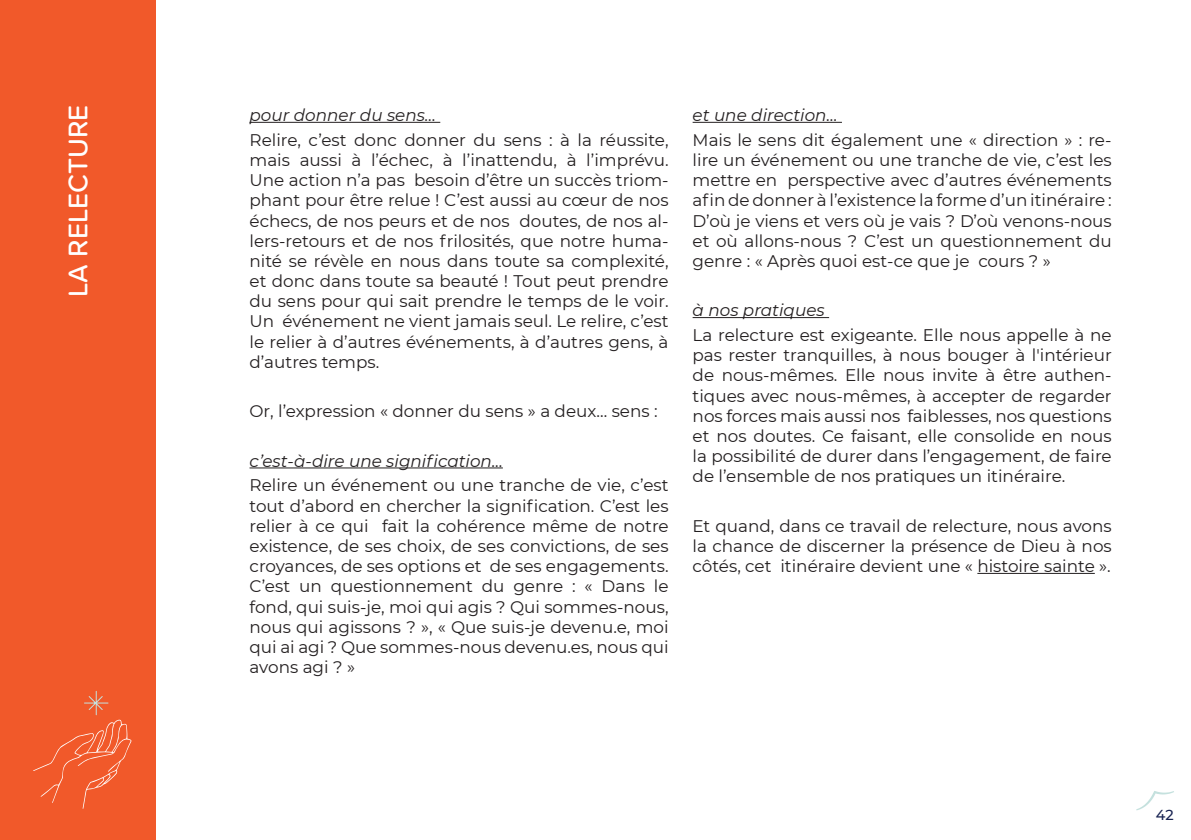
<style>
.page{position:relative;width:1191px;height:840px;background:#fff}
.page>*{position:absolute;margin:0;border:0;box-sizing:border-box;transform-origin:0 0}
.t1{font:500 28px "Proxima Soft";color:#fff}
.t2{font:16.8px/20.2px "Montserrat";color:#231f20;text-align:justify}
.t3{font:italic 16.8px "Montserrat";color:#231f20}
.t4{font:500 14.4px "Montserrat";color:#182352}
</style>
<div class="page">
<div style="left:0;top:0;width:156px;height:839px;background:#f1592a"></div>
<svg style="left:1136px;top:791px;width:38px;height:19px"></svg>
<hr style="left:249px;top:122px;width:191px;height:1px;background:#231f20">
<hr style="left:249px;top:467px;width:254px;height:1px;background:#231f20">
<hr style="left:692px;top:122px;width:150px;height:1px;background:#231f20">
<hr style="left:692px;top:317px;width:137px;height:1px;background:#231f20">
<hr style="left:977px;top:572px;width:117px;height:1px;background:#231f20">
<svg style="left:33px;top:691px;width:98px;height:117px"></svg>
<h1 class="t1" style="left:57px;top:297px;width:194px;rotate:-90deg">LA RELECTURE</h1>
<p class="t3" style="left:249px;top:103px;width:188px">pour donner du sens…</p>
<p class="t2" style="left:249px;top:129px;width:420px">Relire, c’est donc donner du sens : à la réussite, mais aussi à l’échec, à l’inattendu, à l’imprévu.<br>Une action n’a pas besoin d’être un succès triom&shy;phant pour être relue ! C’est aussi au cœur de nos échecs, de nos peurs et de nos doutes, de nos al&shy;lers-retours et de nos frilosités, que notre huma&shy;nité se révèle en nous dans toute sa complexité, et donc dans toute sa beauté ! Tout peut prendre du sens pour qui sait prendre le temps de le voir.<br>Un événement ne vient jamais seul. Le relire, c’est le relier à d’autres événements, à d’autres gens, à d’autres temps.</p>
<p class="t2" style="left:249px;top:400px;width:410px">Or, l’expression « donner du sens » a deux… sens :</p>
<p class="t3" style="left:249px;top:449px;width:255px">c’est-à-dire une signification…</p>
<p class="t2" style="left:249px;top:474px;width:420px">Relire un événement ou une tranche de vie, c’est tout d’abord en chercher la signification. C’est les relier à ce qui fait la cohérence même de notre existence, de ses choix, de ses convictions, de ses croyances, de ses options et de ses engagements.<br>C’est un questionnement du genre : « Dans le fond, qui suis-je, moi qui agis ? Qui sommes-nous, nous qui agissons ? », « Que suis-je devenu.e, moi qui ai agi ? Que sommes-nous devenu.es, nous qui avons agi ? »</p>
<p class="t3" style="left:692px;top:103px;width:146px">et une direction…</p>
<p class="t2" style="left:692px;top:129px;width:420px">Mais le sens dit également une « direction » : re&shy;lire un événement ou une tranche de vie, c’est les mettre en perspective avec d’autres événements afin de donner à l’existence la forme d’un itinéraire :<br>D’où je viens et vers où je vais ? D’où venons-nous et où allons-nous ? C’est un questionnement du genre : « Après quoi est-ce que je cours ? »</p>
<p class="t3" style="left:692px;top:298px;width:134px">à nos pratiques</p>
<p class="t2" style="left:692px;top:324px;width:420px">La relecture est exigeante. Elle nous appelle à ne pas rester tranquilles, à nous bouger à l'intérieur de nous-mêmes. Elle nous invite à être authen&shy;tiques avec nous-mêmes, à accepter de regarder nos forces mais aussi nos faiblesses, nos questions et nos doutes. Ce faisant, elle consolide en nous la possibilité de durer dans l’engagement, de faire de l’ensemble de nos pratiques un itinéraire.</p>
<p class="t2" style="left:692px;top:515px;width:420px">Et quand, dans ce travail de relecture, nous avons la chance de discerner la présence de Dieu à nos côtés, cet itinéraire devient une « histoire sainte ».</p>
<p class="t4" style="left:1155px;top:804px;width:19px">42</p>
</div>
